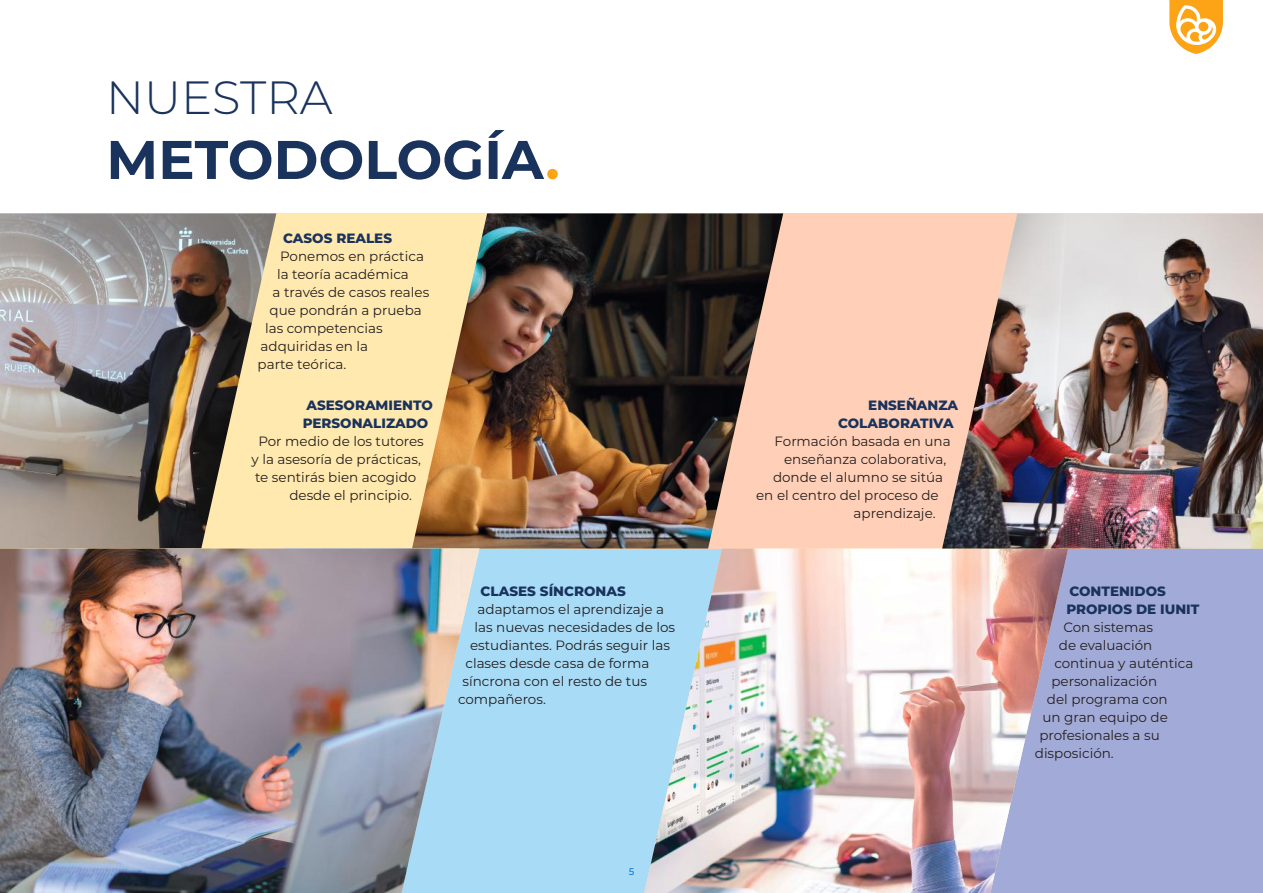
<style>
.page{position:relative;width:1263px;height:893px;background:#fff}
.page>*{position:absolute;margin:0;border:0;box-sizing:border-box;transform-origin:0 0}
.t1{font:700 54.3px "Montserrat";color:#1a335c}
.t2{font:300 46.5px "Montserrat";color:#1a335c}
.t3{font:13.5px "Montserrat";color:#241f1f}
.t4{font:800 13.5px/18px "Montserrat";color:#1a335c}
.t5{font:500 9.75px "Montserrat";color:#147ad1}
.s1{color:#fda416}
</style>
<div class="page">
<div style="left:26px;top:213px;width:572px;height:336px;background:#ffe9af"></div>
<div style="left:283px;top:549px;width:571px;height:344px;background:#a8dbf6"></div>
<div style="left:836px;top:549px;width:427px;height:344px;background:#a2abd7"></div>
<div style="left:569px;top:213px;width:571px;height:336px;background:#ffd0b7"></div>
<img style="left:0;top:213px;width:276px;height:336px">
<img style="left:412px;top:213px;width:371px;height:336px">
<img style="left:0;top:549px;width:479px;height:344px">
<img style="left:644px;top:549px;width:424px;height:344px">
<img style="left:942px;top:213px;width:321px;height:336px">
<svg style="left:1169px;top:0;width:54px;height:54px"></svg>
<h2 class="t2" style="left:106px;top:66px;width:228px">NUESTRA</h2>
<h1 class="t1" style="left:106px;top:121px;width:455px">METODOLOGÍA<span class="s1">.</span></h1>
<p class="t4" style="left:283px;top:228px;width:110px">CASOS REALES</p>
<p class="t3" style="left:280px;top:247px;width:145px">Ponemos en práctica</p>
<p class="t3" style="left:277px;top:265px;width:133px">la teoría académica</p>
<p class="t3" style="left:273px;top:283px;width:158px">a través de casos reales</p>
<p class="t3" style="left:270px;top:301px;width:154px">que pondrán a prueba</p>
<p class="t3" style="left:265px;top:319px;width:119px">las competencias</p>
<p class="t3" style="left:261px;top:337px;width:109px">adquiridas en la</p>
<p class="t3" style="left:258px;top:355px;width:90px">parte teórica.</p>
<p class="t4" style="left:303px;top:396px;width:132px">ASESORAMIENTO<br>PERSONALIZADO</p>
<p class="t3" style="left:258px;top:432px;width:167px">Por medio de los tutores</p>
<p class="t3" style="left:252px;top:450px;width:171px">y la asesoría de prácticas,</p>
<p class="t3" style="left:255px;top:468px;width:163px">te sentirás bien acogido</p>
<p class="t3" style="left:289px;top:486px;width:124px">desde el principio.</p>
<p class="t4" style="left:480px;top:581px;width:147px">CLASES SÍNCRONAS</p>
<p class="t3" style="left:477px;top:600px;width:188px">adaptamos el aprendizaje a</p>
<p class="t3" style="left:474px;top:618px;width:202px">las nuevas necesidades de los</p>
<p class="t3" style="left:470px;top:636px;width:202px">estudiantes. Podrás seguir las</p>
<p class="t3" style="left:465px;top:654px;width:185px">clases desde casa de forma</p>
<p class="t3" style="left:462px;top:672px;width:186px">síncrona con el resto de tus</p>
<p class="t3" style="left:458px;top:690px;width:89px">compañeros.</p>
<p class="t5" style="left:629px;top:864px;width:7px">5</p>
<p class="t4" style="left:838px;top:396px;width:122px;text-indent:30px">ENSEÑANZA<br>COLABORATIVA</p>
<p class="t3" style="left:774px;top:432px;width:178px">Formación basada en una</p>
<p class="t3" style="left:784px;top:450px;width:164px">enseñanza colaborativa,</p>
<p class="t3" style="left:773px;top:468px;width:172px">donde el alumno se sitúa</p>
<p class="t3" style="left:756px;top:486px;width:184px">en el centro del proceso de</p>
<p class="t3" style="left:854px;top:504px;width:84px">aprendizaje.</p>
<p class="t4" style="left:1066px;top:581px;width:135px">CONTENIDOS<br>PROPIOS DE IUNIT</p>
<p class="t3" style="left:1063px;top:618px;width:91px">Con sistemas</p>
<p class="t3" style="left:1059px;top:636px;width:95px">de evaluación</p>
<p class="t3" style="left:1054px;top:654px;width:141px">continua y auténtica</p>
<p class="t3" style="left:1051px;top:672px;width:107px">personalización</p>
<p class="t3" style="left:1047px;top:690px;width:122px">del programa con</p>
<p class="t3" style="left:1042px;top:708px;width:127px">un gran equipo de</p>
<p class="t3" style="left:1039px;top:726px;width:122px">profesionales a su</p>
<p class="t3" style="left:1035px;top:744px;width:80px">disposición.</p>
</div>
